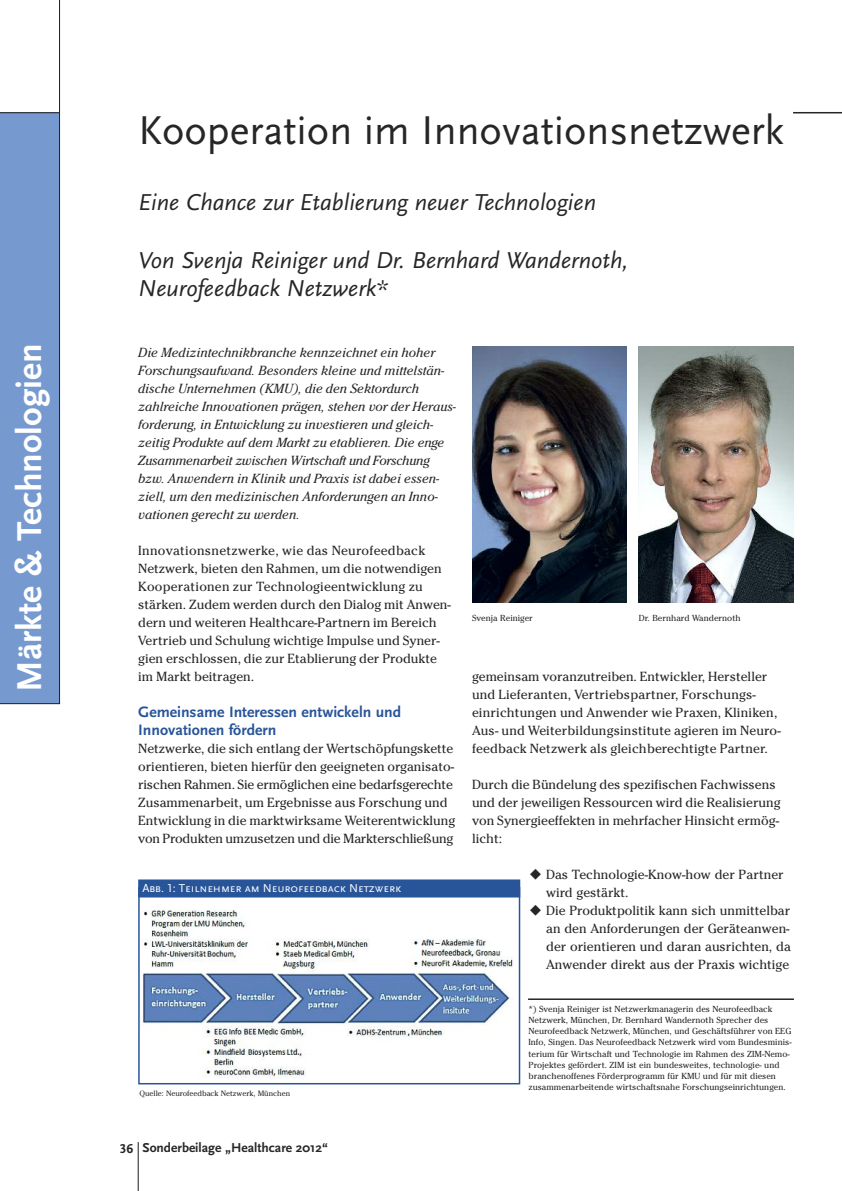
<style>
.page{position:relative;width:842px;height:1191px;background:#fff}
.page>*{position:absolute;margin:0;border:0;box-sizing:border-box;transform-origin:0 0}
.t1{font:42px "Scala Sans";color:#272627}
.t2{font:700 36px "Scala Sans";color:#fff}
.t3{font:italic 24px/28.8px "Scala Sans";color:#272627}
.t4{font:700 15.75px/18px "Scala Sans";color:#285499}
.t5{font:700 13.5px "Scala Sans";color:#272627}
.t6{font:13.2px/18px "Cheltenham";color:#272627}
.t7{font:italic 13.2px/18px "Cheltenham";color:#272627}
.t8{font:11.85px "Scala Sans Caps";letter-spacing:-.01em;color:#fff}
.t9{font:8.7px/11.2px "Cheltenham";color:#272627}
.t10{font:7.65px "Cheltenham";color:#272627}
.s1{font-family:"Scala Sans Figures"}
</style>
<div class="page">
<div style="left:0;top:113px;width:60px;height:591px;background:#769ad0"></div>
<hr style="left:59px;top:0;width:1px;height:704px;background:#272627">
<hr style="left:0;top:112px;width:60px;height:1px;background:#272627">
<hr style="left:138px;top:1142px;width:1px;height:49px;background:#272627">
<hr style="left:0;top:703px;width:60px;height:1px;background:#272627">
<hr style="left:793px;top:112px;width:49px;height:1px;background:#272627">
<hr style="left:528px;top:998px;width:266px;height:2px;background:#272627">
<img style="left:472px;top:347px;width:154px;height:256px">
<img style="left:639px;top:347px;width:154px;height:256px">
<img style="left:142px;top:904px;width:374px;height:174px">
<div style="left:138px;top:887px;width:382px;height:197px;border:2px solid #28559a"></div>
<div style="left:138px;top:879px;width:382px;height:18px;background:#285499"></div>
<h2 class="t2" style="left:8px;top:692px;width:349px;rotate:-90deg">Märkte &amp; Technologien</h2>
<h1 class="t1" style="left:138px;top:105px;width:647px">Kooperation im Innovationsnetzwerk</h1>
<h3 class="t3" style="left:138px;top:187px;width:459px">Eine Chance zur Etablierung neuer Technologien</h3>
<h3 class="t3" style="left:138px;top:245px;width:492px">Von Svenja Reiniger und Dr. Bernhard Wandernoth,<br>Neurofeedback Netzwerk*</h3>
<p class="t7" style="left:138px;top:343px;width:319px">Die Medizintechnikbranche kennzeichnet ein hoher Forschungsaufwand. Besonders kleine und mittelstän&shy;dische Unternehmen (KMU), die den Sektordurch zahlreiche Innovationen prägen, stehen vor der Heraus&shy;forderung, in Entwicklung zu investieren und gleich&shy;zeitig Produkte auf dem Markt zu etablieren. Die enge Zusammenarbeit zwischen Wirtschaft und Forschung bzw. Anwendern in Klinik und Praxis ist dabei essen&shy;ziell, um den medizinischen Anforderungen an Inno&shy;vationen gerecht zu werden.</p>
<p class="t6" style="left:138px;top:541px;width:314px">Innovationsnetzwerke, wie das Neurofeedback Netzwerk, bieten den Rahmen, um die notwendigen Kooperationen zur Technologieentwicklung zu stärken. Zudem werden durch den Dialog mit Anwen&shy;dern und weiteren Healthcare-Partnern im Bereich Vertrieb und Schulung wichtige Impulse und Syner&shy;gien erschlossen, die zur Etablierung der Produkte im Markt beitragen.</p>
<p class="t4" style="left:138px;top:702px;width:265px">Gemeinsame Interessen entwickeln und<br>Innovationen fördern</p>
<p class="t6" style="left:138px;top:739px;width:319px">Netzwerke, die sich entlang der Wertschöpfungskette orientieren, bieten hierfür den geeigneten organisato&shy;rischen Rahmen. Sie ermöglichen eine bedarfsgerechte Zusammenarbeit, um Ergebnisse aus Forschung und Entwicklung in die marktwirksame Weiterentwicklung von Produkten umzusetzen und die Markterschließung</p>
<p class="t8" style="left:142px;top:881px;width:260px">Abb. 1: Teilnehmer am Neurofeedback Netzwerk</p>
<p class="t10" style="left:140px;top:1088px;width:152px">Quelle: Neurofeedback Netzwerk, München</p>
<p class="t9" style="left:472px;top:612px;width:62px">Svenja Reiniger</p>
<p class="t9" style="left:639px;top:612px;width:103px">Dr. Bernhard Wandernoth</p>
<p class="t6" style="left:472px;top:667px;width:310px">gemeinsam voranzutreiben. Entwickler, Hersteller und Lieferanten, Vertriebspartner, Forschungs&shy;einrichtungen und Anwender wie Praxen, Kliniken, Aus- und Weiterbildungsinstitute agieren im Neuro&shy;feedback Netzwerk als gleichberechtigte Partner.</p>
<p class="t6" style="left:472px;top:775px;width:310px">Durch die Bündelung des spezifischen Fachwissens und der jeweiligen Ressourcen wird die Realisierung von Synergieeffekten in mehrfacher Hinsicht ermög&shy;licht:</p>
<p class="t6" style="left:546px;top:865px;width:239px;text-indent:-17px">◆ Das Technologie-Know-how der Partner wird gestärkt.</p>
<p class="t6" style="left:546px;top:901px;width:246px;text-align:justify;text-indent:-17px">◆ Die Produktpolitik kann sich unmittelbar an den Anforderungen der Geräteanwen&shy;der orientieren und daran ausrichten, da Anwender direkt aus der Praxis wichtige</p>
<p class="t9" style="left:528px;top:1003px;width:265px">*) Svenja Reiniger ist Netzwerkmanagerin des Neurofeedback Netzwerk, München, Dr. Bernhard Wandernoth Sprecher des Neurofeedback Netzwerk, München, und Geschäftsführer von EEG Info, Singen. Das Neurofeedback Netzwerk wird vom Bundesminis&shy;terium für Wirtschaft und Technologie im Rahmen des ZIM-Nemo-Projektes gefördert. ZIM ist ein bundesweites, technologie- und branchenoffenes Förderprogramm für KMU und für mit diesen zusammenarbeitende wirtschaftsnahe Forschungseinrichtungen.</p>
<p class="t5" style="left:120px;top:1139px;width:210px"><span class="s1">36</span> Sonderbeilage „Healthcare 2012“</p>
</div>
